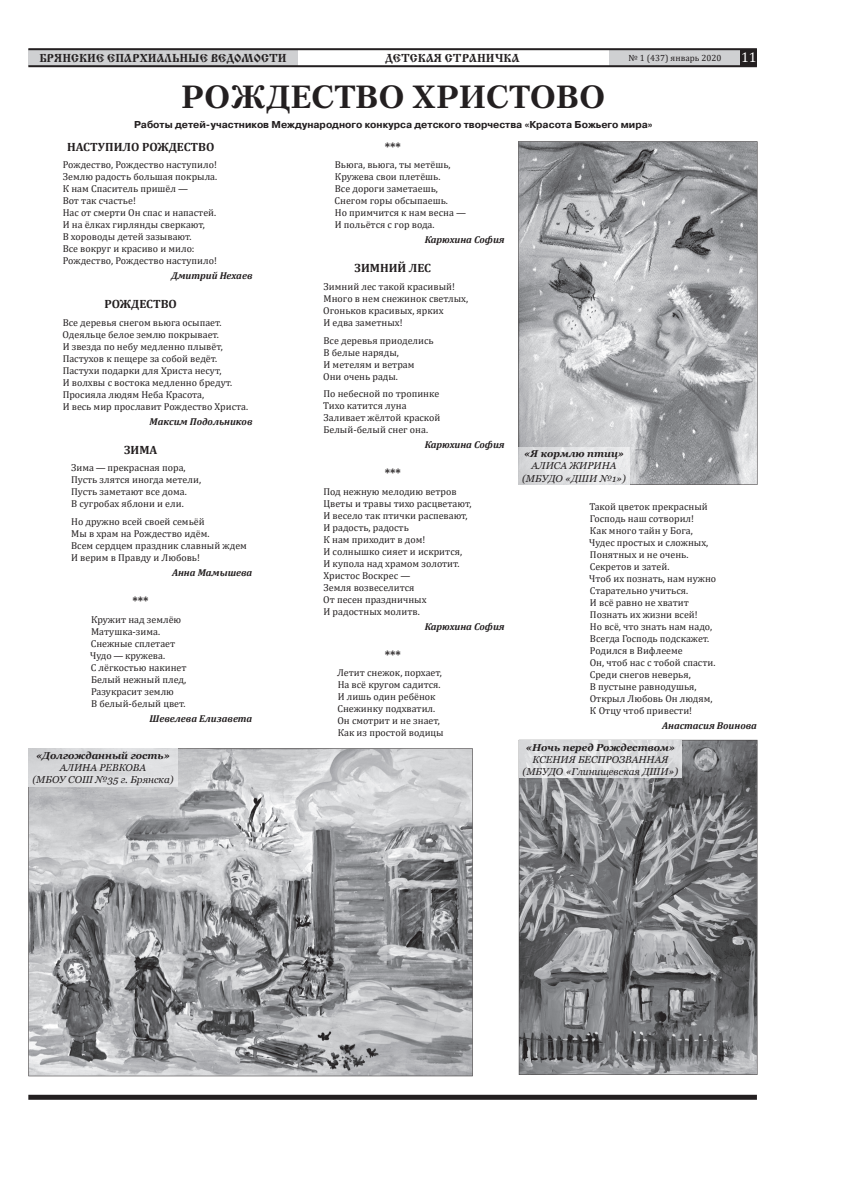
<style>
.page{position:relative;width:842px;height:1191px;background:#fff}
.page>*{position:absolute;margin:0;border:0;box-sizing:border-box;transform-origin:0 0}
.t1{font:700 32px "Petersburg C";color:#231f20}
.t2{font:14px "Cambria";color:#fff}
.t3{font:700 12px "Cambria";color:#231f20}
.t4{font:12px "Cyrillic Old";color:#231f20}
.t5{font:10px/12px "Cambria";color:#231f20}
.t6{font:italic 700 10px "Cambria";color:#231f20}
.t7{font:italic 10px/12px "Georgia";color:#231f20;text-align:center}
.t8{font:700 10px "Pragmatica C";color:#231f20}
.t9{font:italic 700 10px "Georgia";color:#231f20}
.t10{font:9px "Cambria";color:#231f20}
</style>
<div class="page">
<div style="left:609px;top:50px;width:132px;height:16px;background:#cfd0d2"></div>
<div style="left:28px;top:49px;width:270px;height:17px;background:#cfd0d2"></div>
<hr style="left:28px;top:48px;width:729px;height:2px;background:#231f20">
<hr style="left:28px;top:65px;width:729px;height:2px;background:#231f20">
<div style="left:741px;top:50px;width:16px;height:16px;background:#231f20"></div>
<div style="left:28px;top:1094px;width:729px;height:5px;background:#231f20"></div>
<svg style="left:28px;top:748px;width:445px;height:328px;background:#a6a7aa"></svg>
<svg style="left:518px;top:141px;width:239px;height:344px;background:#a7a8ab"></svg>
<svg style="left:519px;top:740px;width:238px;height:335px;background:#7d7e80"></svg>
<img style="left:29px;top:749px;width:148px;height:37px">
<img style="left:519px;top:447px;width:110px;height:37px">
<img style="left:520px;top:740px;width:161px;height:38px">
<p class="t4" style="left:39px;top:51px;width:249px">БРЯНСКИЕ ЕПАРХИАЛЬНЫЕ ВЕДОМОСТИ</p>
<p class="t4" style="left:385px;top:51px;width:136px">ДЕТСКАЯ СТРАНИЧКА</p>
<p class="t10" style="left:628px;top:52px;width:94px">№ 1 (437) январь 2020</p>
<h2 class="t2" style="left:741px;top:49px;width:17px">11</h2>
<h1 class="t1" style="left:181px;top:77px;width:425px">РОЖДЕСТВО ХРИСТОВО</h1>
<p class="t8" style="left:134px;top:119px;width:520px">Работы детей-участников Международного конкурса детского творчества «Красота Божьего мира»</p>
<p class="t3" style="left:67px;top:138px;width:149px">НАСТУПИЛО РОЖДЕСТВО</p>
<p class="t5" style="left:63px;top:159px;width:156px">Рождество, Рождество наступило!<br>Землю радость большая покрыла.<br>К нам Спаситель пришёл —<br>Вот так счастье!<br>Нас от смерти Он спас и напастей.<br>И на ёлках гирлянды сверкают,<br>В хороводы детей зазывают.<br>Все вокруг и красиво и мило:<br>Рождество, Рождество наступило!</p>
<p class="t6" style="left:171px;top:269px;width:83px">Дмитрий Нехаев</p>
<p class="t3" style="left:105px;top:296px;width:74px">РОЖДЕСТВО</p>
<p class="t5" style="left:62px;top:316px;width:187px">Все деревья снегом вьюга осыпает.<br>Одеяльце белое землю покрывает.<br>И звезда по небу медленно плывёт, Пастухов к пещере за собой ведёт.<br>Пастухи подарки для Христа несут,<br>И волхвы с востока медленно бредут.<br>Просияла людям Неба Красота,<br>И весь мир прославит Рождество Христа.</p>
<p class="t6" style="left:150px;top:414px;width:104px">Максим Подольников</p>
<p class="t3" style="left:124px;top:441px;width:35px">ЗИМА</p>
<p class="t5" style="left:71px;top:462px;width:131px">Зима — прекрасная пора,<br>Пусть злятся иногда метели,<br>Пусть заметают все дома.<br>В сугробах яблони и ели.</p>
<p class="t5" style="left:71px;top:516px;width:177px">Но дружно всей своей семьёй<br>Мы в храм на Рождество идём.<br>Всем сердцем праздник славный ждем<br>И верим в Правду и Любовь!</p>
<p class="t6" style="left:172px;top:565px;width:82px">Анна Мамышева</p>
<p class="t3" style="left:132px;top:592px;width:18px">***</p>
<p class="t5" style="left:90px;top:613px;width:98px">Кружит над землёю<br>Матушка-зима.<br>Снежные сплетает<br>Чудо — кружева.<br>С лёгкостью накинет<br>Белый нежный плед,<br>Разукрасит землю<br>В белый- белый цвет.</p>
<p class="t6" style="left:150px;top:711px;width:104px">Шевелева Елизавета</p>
<p class="t9" style="left:36px;top:749px;width:135px">«Долгожданный гость»</p>
<p class="t7" style="left:32px;top:762px;width:143px">АЛИНА РЕВКОВА<br>(МБОУ СОШ №35 г. Брянска)</p>
<p class="t3" style="left:385px;top:138px;width:18px">***</p>
<p class="t5" style="left:335px;top:159px;width:133px">Вьюга, вьюга, ты метёшь,<br>Кружева свои плетёшь.<br>Все дороги заметаешь,<br>Снегом горы обсыпаешь.<br>Но примчится к нам весна —<br>И польётся с гор вода.</p>
<p class="t6" style="left:425px;top:233px;width:81px">Карюхина София</p>
<p class="t3" style="left:355px;top:260px;width:78px">ЗИМНИЙ ЛЕС</p>
<p class="t5" style="left:323px;top:280px;width:146px">Зимний лес такой красивый!<br>Много в нем снежинок светлых,<br>Огоньков красивых, ярких<br>И едва заметных!</p>
<p class="t5" style="left:323px;top:334px;width:112px">Все деревья приоделись<br>В белые наряды,<br>И метелям и ветрам<br>Они очень рады.</p>
<p class="t5" style="left:323px;top:388px;width:119px">По небесной по тропинке<br>Тихо катится луна<br>Заливает жёлтой краской<br>Белый-белый снег она.</p>
<p class="t6" style="left:425px;top:437px;width:81px">Карюхина София</p>
<p class="t3" style="left:385px;top:464px;width:18px">***</p>
<p class="t5" style="left:323px;top:485px;width:150px">Под нежную мелодию ветров<br>Цветы и травы тихо расцветают,<br>И весело так птички распевают,<br>И радость, радость<br>К нам приходит в дом!<br>И солнышко сияет и искрится,<br>И купола над храмом золотит.<br>Христос Воскрес —<br>Земля возвеселится<br>От песен праздничных<br>И радостных молитв.</p>
<p class="t6" style="left:425px;top:619px;width:81px">Карюхина София</p>
<p class="t3" style="left:385px;top:646px;width:18px">***</p>
<p class="t5" style="left:337px;top:667px;width:108px">Летит снежок, порхает,<br>На всё кругом садится.<br>И лишь один ребёнок<br>Снежинку подхватил.<br>Он смотрит и не знает,<br>Как из простой водицы</p>
<p class="t9" style="left:524px;top:447px;width:101px">«Я кормлю птиц»</p>
<p class="t7" style="left:522px;top:460px;width:105px">АЛИСА ЖИРИНА (МБУДО «ДШИ №1»)</p>
<p class="t5" style="left:589px;top:500px;width:129px">Такой цветок прекрасный<br>Господь наш сотворил!<br>Как много тайн у Бога,<br>Чудес простых и сложных,<br>Понятных и не очень.<br>Секретов и затей.<br>Чтоб их познать, нам нужно<br>Старательно учиться.<br>И всё равно не хватит<br>Познать их жизни всей!<br>Но всё, что знать нам надо,<br>Всегда Господь подскажет.<br>Родился в Вифлееме<br>Он, чтоб нас с тобой спасти.<br>Среди снегов неверья,<br>В пустыне равнодушья,<br>Открыл Любовь Он людям,<br>К Отцу чтоб привести!</p>
<p class="t6" style="left:662px;top:718px;width:96px">Анастасия Воинова</p>
<p class="t9" style="left:526px;top:741px;width:150px">«Ночь перед Рождеством»</p>
<p class="t7" style="left:523px;top:753px;width:157px">КСЕНИЯ БЕСПРОЗВАННАЯ (МБУДО «Глинищевская ДШИ»)</p>
</div>
